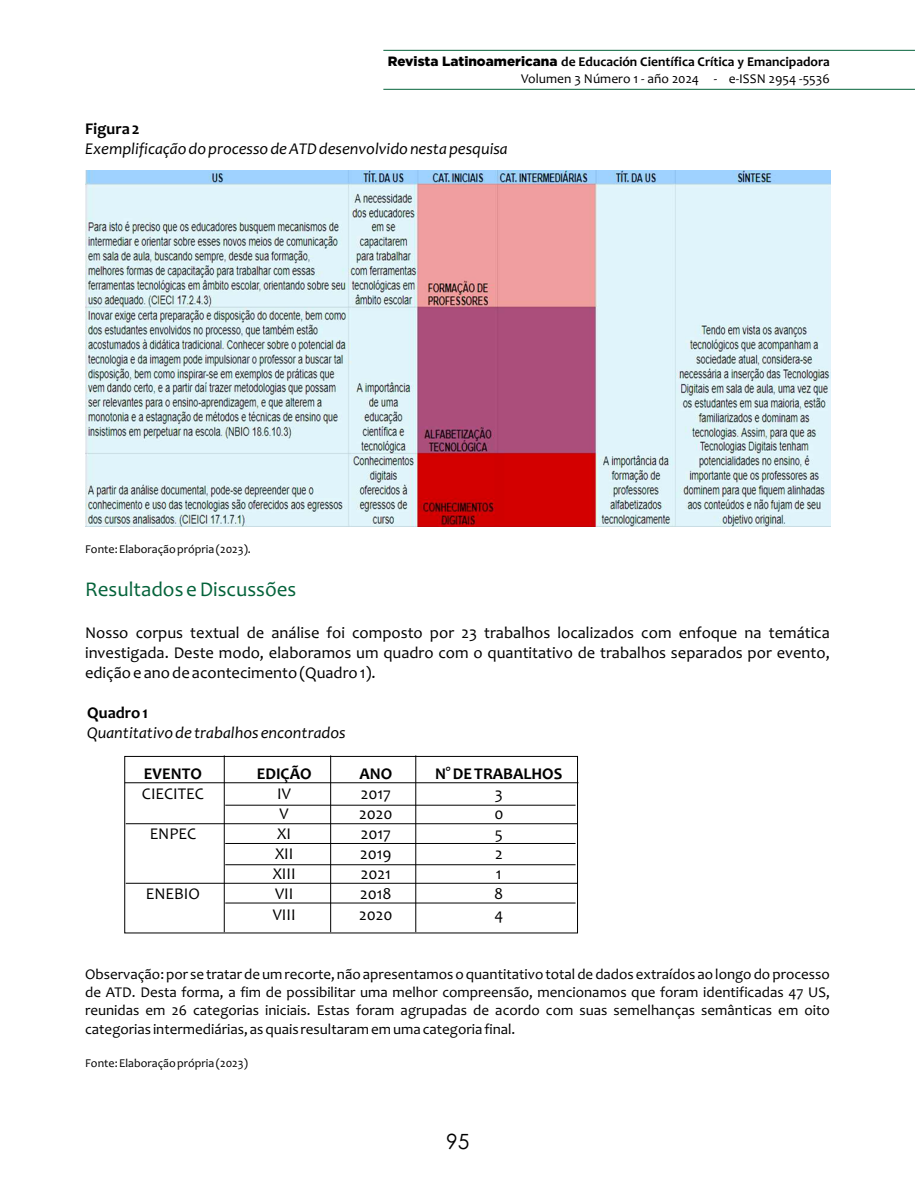
<style>
.page{position:relative;width:915px;height:1191px;background:#fff}
.page>*{position:absolute;margin:0;border:0;box-sizing:border-box;transform-origin:0 0}
.t1{font:21px "Candara";color:#05633b}
.t2{font:21px "Century Gothic";color:#000}
.t3{font:16.5px/20.1px "Candara";color:#000;text-align:justify}
.t4{font:italic 16.5px "Candara";color:#000}
.t5{font:700 16.5px "Candara";color:#000}
.t6{font:15px/18.3px "Candara";color:#000;text-align:justify}
.t7{font:700 13.5px/16.5px "Candara";color:#000;text-align:right}
.t8{font:12px "Candara";color:#000}
.s1{font-family:"Gotham";font-weight:400}
.s2{font-weight:400}
</style>
<div class="page">
<img style="left:85px;top:171px;width:745px;height:355px">
<div style="left:124px;top:756px;width:453px;height:177px;border:1px solid #000"></div>
<hr style="left:125px;top:782px;width:453px;height:1px;background:#000">
<hr style="left:225px;top:805px;width:350px;height:1px;background:#000">
<hr style="left:225px;top:843px;width:350px;height:1px;background:#000">
<hr style="left:225px;top:864px;width:350px;height:1px;background:#000">
<hr style="left:225px;top:902px;width:350px;height:1px;background:#000">
<hr style="left:126px;top:823px;width:451px;height:1px;background:#000">
<hr style="left:126px;top:883px;width:451px;height:1px;background:#000">
<hr style="left:224px;top:755px;width:1px;height:177px;background:#000">
<hr style="left:330px;top:755px;width:1px;height:177px;background:#000">
<hr style="left:415px;top:755px;width:1px;height:177px;background:#000">
<hr style="left:383px;top:89px;width:531px;height:1px;background:#05633b">
<hr style="left:383px;top:50px;width:531px;height:1px;background:#05633b">
<p class="t7" style="left:387px;top:55px;width:443px"><span class="s1">Revista Latinoamericana</span> de Educación Científica Crítica y Emancipadora<br><span class="s2">Volumen 3 Número 1 - año 2024 - e-ISSN 2954 -5536</span></p>
<p class="t5" style="left:85px;top:122px;width:56px">Figura 2</p>
<p class="t4" style="left:85px;top:142px;width:424px">Exemplificação do processo de ATD desenvolvido nesta pesquisa</p>
<p class="t8" style="left:85px;top:544px;width:167px">Fonte: Elaboração própria (2023).</p>
<h1 class="t1" style="left:85px;top:581px;width:213px">Resultados e Discussões</h1>
<p class="t3" style="left:85px;top:624px;width:746px">Nosso corpus textual de análise foi composto por 23 trabalhos localizados com enfoque na temática investigada. Deste modo, elaboramos um quadro com o quantitativo de trabalhos separados por evento, edição e ano de acontecimento (Quadro 1).</p>
<p class="t5" style="left:87px;top:706px;width:62px">Quadro 1</p>
<p class="t4" style="left:87px;top:726px;width:260px">Quantitativo de trabalhos encontrados</p>
<p class="t5" style="left:144px;top:766px;width:60px">EVENTO</p>
<p class="t5" style="left:256px;top:766px;width:56px">EDIÇÃO</p>
<p class="t5" style="left:359px;top:766px;width:34px">ANO</p>
<p class="t5" style="left:435px;top:766px;width:129px">N° DE TRABALHOS</p>
<p class="t3" style="left:142px;top:785px;width:63px">CIECITEC</p>
<p class="t3" style="left:277px;top:785px;width:15px">IV</p>
<p class="t3" style="left:360px;top:785px;width:32px">2017</p>
<p class="t3" style="left:494px;top:785px;width:10px">3</p>
<p class="t3" style="left:279px;top:805px;width:11px">V</p>
<p class="t3" style="left:359px;top:805px;width:35px">2020</p>
<p class="t3" style="left:494px;top:805px;width:11px">0</p>
<p class="t3" style="left:150px;top:825px;width:48px">ENPEC</p>
<p class="t3" style="left:277px;top:825px;width:15px">XI</p>
<p class="t3" style="left:360px;top:825px;width:32px">2017</p>
<p class="t3" style="left:494px;top:825px;width:10px">5</p>
<p class="t3" style="left:275px;top:845px;width:20px">XII</p>
<p class="t3" style="left:360px;top:845px;width:33px">2019</p>
<p class="t3" style="left:495px;top:845px;width:9px">2</p>
<p class="t3" style="left:272px;top:865px;width:24px">XIII</p>
<p class="t3" style="left:361px;top:865px;width:32px">2021</p>
<p class="t3" style="left:496px;top:865px;width:7px">1</p>
<p class="t3" style="left:146px;top:885px;width:55px">ENEBIO</p>
<p class="t3" style="left:275px;top:885px;width:20px">VII</p>
<p class="t3" style="left:360px;top:885px;width:33px">2018</p>
<p class="t3" style="left:494px;top:885px;width:11px">8</p>
<p class="t3" style="left:273px;top:905px;width:24px">VIII</p>
<p class="t3" style="left:359px;top:905px;width:35px">2020</p>
<p class="t3" style="left:494px;top:905px;width:10px">4</p>
<p class="t6" style="left:85px;top:966px;width:746px">Observação: por se tratar de um recorte, não apresentamos o quantitativo total de dados extraídos ao longo do processo de ATD. Desta forma, a fim de possibilitar uma melhor compreensão, mencionamos que foram identificadas 47 US, reunidas em 26 categorias iniciais. Estas foram agrupadas de acordo com suas semelhanças semânticas em oito categorias intermediárias, as quais resultaram em uma categoria final.</p>
<p class="t8" style="left:85px;top:1058px;width:164px">Fonte: Elaboração própria (2023)</p>
<h1 class="t2" style="left:446px;top:1133px;width:25px">95</h1>
</div>
